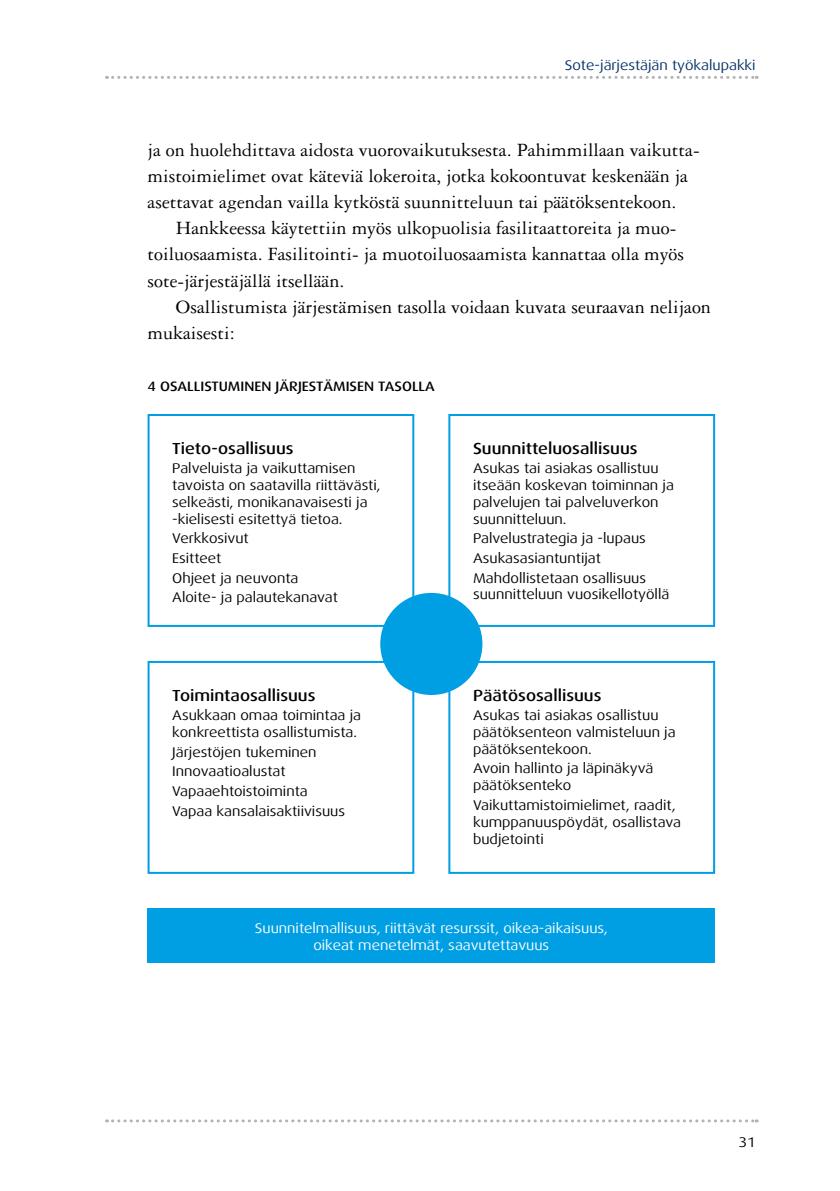
<style>
.page{position:relative;width:840px;height:1191px;background:#fff}
.page>*{position:absolute;margin:0;border:0;box-sizing:border-box;transform-origin:0 0}
.t1{font:20px/26px "Garamond 3 LT Std";color:#000}
.t2{font:500 16px "Dax Wide";color:#000}
.t3{font:14px/16.8px "Dax Wide";color:#000}
.t4{font:14px/16.8px "Dax Wide";color:#fff;text-align:center}
.t5{font:14px "Dax Wide";color:#002f63}
.t6{font:500 13.6px "Dax Wide";color:#000}
</style>
<div class="page">
<svg style="left:106px;top:76px;width:650px;height:3px"></svg>
<svg style="left:106px;top:1119px;width:650px;height:3px"></svg>
<div style="left:147px;top:414px;width:267px;height:213px;border:2px solid #009fe3"></div>
<div style="left:448px;top:414px;width:266px;height:213px;border:2px solid #009fe3"></div>
<div style="left:147px;top:661px;width:267px;height:213px;border:2px solid #009fe3"></div>
<div style="left:448px;top:661px;width:266px;height:213px;border:2px solid #009fe3"></div>
<div style="left:147px;top:908px;width:567px;height:54px;background:#009fe3"></div>
<div style="left:380px;top:593px;width:102px;height:102px;background:#009fe3;border-radius:50%"></div>
<p class="t5" style="left:564px;top:57px;width:192px">Sote-järjestäjän työkalupakki</p>
<h1 class="t1" style="left:147px;top:137px;width:553px">ja on huolehdittava aidosta vuorovaikutuksesta. Pahimmillaan vaikutta&shy;mistoimielimet ovat käteviä lokeroita, jotka kokoontuvat keskenään ja asettavat agendan vailla kytköstä suunnitteluun tai päätöksentekoon.</h1>
<h1 class="t1" style="left:147px;top:215px;width:538px;text-indent:28px">Hankkeessa käytettiin myös ulkopuolisia fasilitaattoreita ja muo&shy;toiluosaamista. Fasilitointi- ja muotoiluosaamista kannattaa olla myös sote-järjestäjällä itsellään.</h1>
<h1 class="t1" style="left:147px;top:293px;width:564px;text-indent:28px">Osallistumista järjestämisen tasolla voidaan kuvata seuraavan nelijaon mukaisesti:</h1>
<p class="t6" style="left:147px;top:379px;width:289px">4 OSALLISTUMINEN JÄRJESTÄMISEN TASOLLA</p>
<p class="t2" style="left:172px;top:439px;width:123px">Tieto-osallisuus</p>
<p class="t3" style="left:172px;top:460px;width:209px">Palveluista ja vaikuttamisen tavoista on saatavilla riittävästi, selkeästi, monikanavaisesti ja -kielisesti esitettyä tietoa.</p>
<p class="t3" style="left:172px;top:529px;width:167px;line-height:19.6px">Verkkosivut<br>Esitteet<br>Ohjeet ja neuvonta<br>Aloite- ja palautekanavat</p>
<p class="t2" style="left:172px;top:686px;width:145px">Toimintaosallisuus</p>
<p class="t3" style="left:172px;top:707px;width:190px">Asukkaan omaa toimintaa ja konkreettista osallistumista.</p>
<p class="t3" style="left:172px;top:742px;width:174px;line-height:19.6px">Järjestöjen tukeminen<br>Innovaatioalustat<br>Vapaaehtoistoiminta<br>Vapaa kansalaisaktiivisuus</p>
<p class="t2" style="left:473px;top:439px;width:166px">Suunnitteluosallisuus</p>
<p class="t3" style="left:473px;top:460px;width:202px">Asukas tai asiakas osallistuu itseään koskevan toiminnan ja palvelujen tai palveluverkon suunnitteluun.</p>
<p class="t3" style="left:473px;top:529px;width:174px;line-height:19.6px">Palvelustrategia ja -lupaus<br>Asukasasiantuntijat<br>Mahdollistetaan osallisuus</p>
<p class="t3" style="left:473px;top:586px;width:198px">suunnitteluun vuosikellotyöllä</p>
<p class="t2" style="left:473px;top:686px;width:130px">Päätösosallisuus</p>
<p class="t3" style="left:473px;top:707px;width:204px">Asukas tai asiakas osallistuu päätöksenteon valmisteluun ja päätöksentekoon.</p>
<p class="t3" style="left:473px;top:760px;width:182px">Avoin hallinto ja läpinäkyvä päätöksenteko</p>
<p class="t3" style="left:473px;top:796px;width:209px">Vaikuttamistoimielimet, raadit, kumppanuuspöydät, osallistava budjetointi</p>
<p class="t4" style="left:255px;top:920px;width:354px">Suunnitelmallisuus, riittävät resurssit, oikea-aikaisuus, oikeat menetelmät, saavutettavuus</p>
<p class="t3" style="left:738px;top:1134px;width:18px">31</p>
</div>
